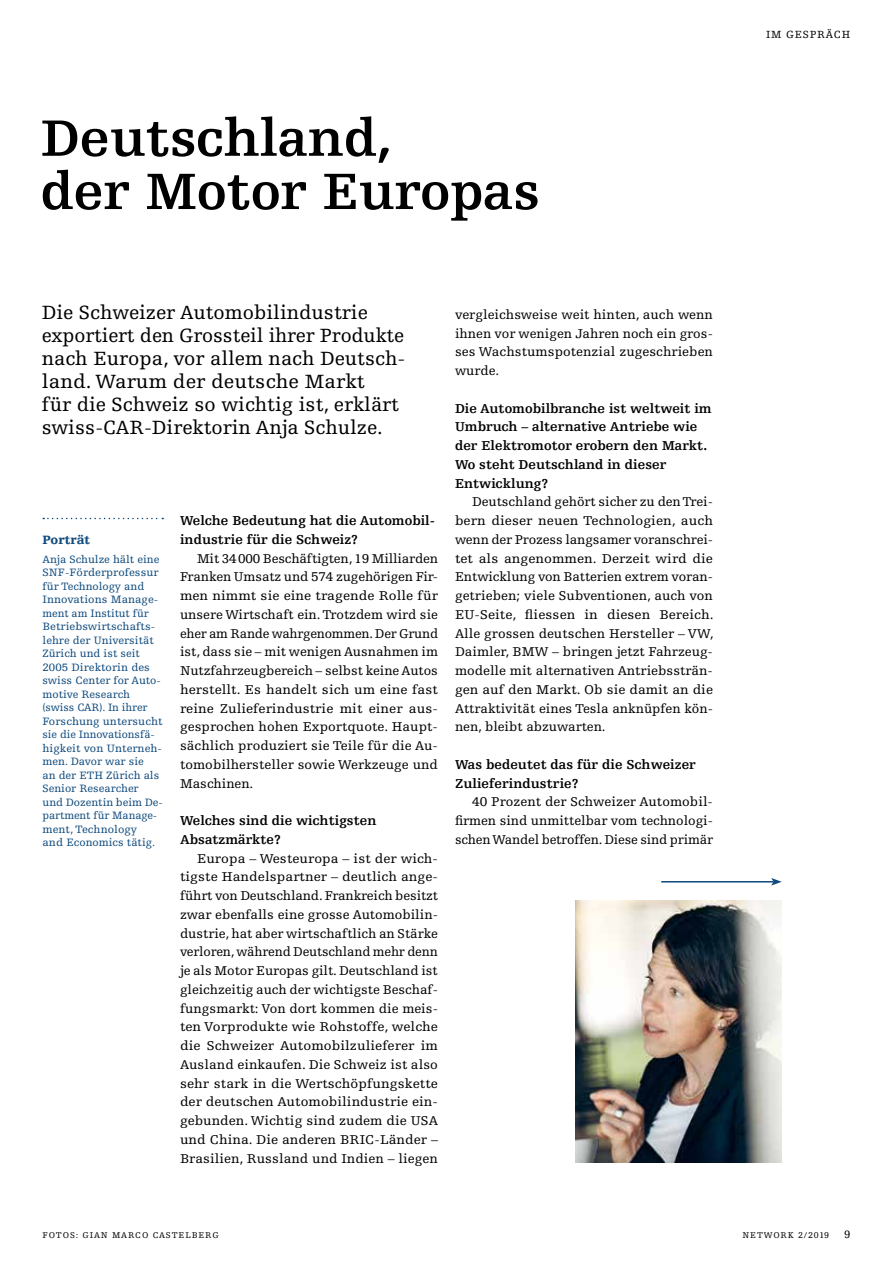
<style>
.page{position:relative;width:893px;height:1263px;background:#fff}
.page>*{position:absolute;margin:0;border:0;box-sizing:border-box;transform-origin:0 0}
.t1{font:700 54px/53.2px "Egyptienne F";color:#000}
.t2{font:20.25px/23px "Egyptienne F";color:#000}
.t3{font:700 13.65px/18.8px "Egyptienne F";color:#000}
.t4{font:13.5px/18.8px "Egyptienne F";color:#000}
.t5{font:900 12.75px "Egyptienne F";color:#0e4a7d}
.t6{font:11.25px/13.5px "Egyptienne F";color:#0e4a7d}
.t7{font:11.25px "Egyptienne F";color:#000}
.t8{font:10.95px "Egyptienne F";letter-spacing:.07em;color:#000}
.t9{font:8.85px "Egyptienne F";letter-spacing:.1em;color:#000}
</style>
<div class="page">
<hr style="left:661px;top:881px;width:112px;height:1px;background:#0e4a7d">
<svg style="left:771px;top:878px;width:11px;height:8px"></svg>
<svg style="left:43px;top:518px;width:120px;height:1px"></svg>
<img style="left:575px;top:900px;width:207px;height:262px">
<h1 class="t1" style="left:41px;top:112px;width:501px">Deutschland,<br>der Motor Europas</h1>
<p class="t8" style="left:766px;top:28px;width:86px">IM GESPRÄCH</p>
<h2 class="t2" style="left:42px;top:301px;width:365px">Die Schweizer Automobilindustrie exportiert den Grossteil ihrer Produkte nach Europa, vor allem nach Deutsch&shy;land. Warum der deutsche Markt<br>für die Schweiz so wichtig ist, erklärt swiss-CAR-Direktorin Anja Schulze.</h2>
<p class="t5" style="left:43px;top:532px;width:49px">Porträt</p>
<p class="t6" style="left:43px;top:552px;width:122px">Anja Schulze hält eine<br>SNF-Förderprofessur für Technology and<br>Innovations Manage&shy;ment am Institut für<br>Betriebswirtschafts&shy;lehre der Universität<br>Zürich und ist seit<br>2005 Direktorin des swiss Center for Auto&shy;motive Research (swiss CAR). In ihrer<br>Forschung untersucht sie die Innovationsfä&shy;higkeit von Unterneh&shy;men. Davor war sie<br>an der ETH Zürich als<br>Senior Researcher<br>und Dozentin beim De&shy;partment für Manage&shy;ment, Technology<br>and Economics tätig.</p>
<p class="t3" style="left:180px;top:511px;width:257px">Welche Bedeutung hat die Automobil&shy;industrie für die Schweiz?</p>
<p class="t4" style="left:180px;top:549px;width:260px;text-align:justify;text-indent:17px">Mit 34000 Beschäftigten, 19 Milliarden Franken Umsatz und 574 zugehörigen Fir&shy;men nimmt sie eine tragende Rolle für unsere Wirtschaft ein. Trotzdem wird sie eher am Rande wahrgenommen. Der Grund ist, dass sie – mit wenigen Ausnahmen im Nutzfahrzeugbereich – selbst keine Autos herstellt. Es handelt sich um eine fast reine Zulieferindustrie mit einer aus&shy;gesprochen hohen Exportquote. Haupt&shy;sächlich produziert sie Teile für die Au&shy;tomobilhersteller sowie Werkzeuge und Maschinen.</p>
<p class="t3" style="left:180px;top:811px;width:198px">Welches sind die wichtigsten<br>Absatzmärkte?</p>
<p class="t4" style="left:180px;top:849px;width:260px;text-indent:17px">Europa – Westeuropa – ist der wich&shy;tigste Handelspartner – deutlich ange&shy;führt von Deutschland. Frankreich besitzt zwar ebenfalls eine grosse Automobilin&shy;dustrie, hat aber wirtschaftlich an Stärke verloren, während Deutschland mehr denn je als Motor Europas gilt. Deutschland ist gleichzeitig auch der wichtigste Beschaf&shy;fungsmarkt: Von dort kommen die meis&shy;ten Vorprodukte wie Rohstoffe, welche die Schweizer Automobilzulieferer im Ausland einkaufen. Die Schweiz ist also sehr stark in die Wertschöpfungskette der deutschen Automobilindustrie ein&shy;gebunden. Wichtig sind zudem die USA und China. Die anderen BRIC-Länder – Brasilien, Russland und Indien – liegen</p>
<p class="t4" style="left:455px;top:305px;width:259px">vergleichsweise weit hinten, auch wenn ihnen vor wenigen Jahren noch ein gros&shy;ses Wachstumspotenzial zugeschrieben wurde.</p>
<p class="t3" style="left:455px;top:399px;width:258px">Die Automobilbranche ist weltweit im<br>Umbruch – alternative Antriebe wie der Elektromotor erobern den Markt.<br>Wo steht Deutschland in dieser<br>Entwicklung?</p>
<p class="t4" style="left:455px;top:493px;width:260px;text-indent:17px">Deutschland gehört sicher zu den Trei&shy;bern dieser neuen Technologien, auch wenn der Prozess langsamer voranschrei&shy;tet als angenommen. Derzeit wird die Entwicklung von Batterien extrem voran&shy;getrieben; viele Subventionen, auch von EU-Seite, fliessen in diesen Bereich.<br>Alle grossen deutschen Hersteller – VW, Daimler, BMW – bringen jetzt Fahrzeug&shy;modelle mit alternativen Antriebssträn&shy;gen auf den Markt. Ob sie damit an die Attraktivität eines Tesla anknüpfen kön&shy;nen, bleibt abzuwarten.</p>
<p class="t3" style="left:455px;top:755px;width:243px">Was bedeutet das für die Schweizer<br>Zulieferindustrie?</p>
<p class="t4" style="left:455px;top:793px;width:260px;text-align:justify;text-indent:17px">40 Prozent der Schweizer Automobil&shy;firmen sind unmittelbar vom technologi&shy;schen Wandel betroffen. Diese sind primär</p>
<p class="t9" style="left:43px;top:1230px;width:178px">FOTOS: GIAN MARCO CASTELBERG</p>
<p class="t9" style="left:742px;top:1230px;width:88px">NETWORK 2/2019</p>
<p class="t7" style="left:844px;top:1228px;width:8px">9</p>
</div>
